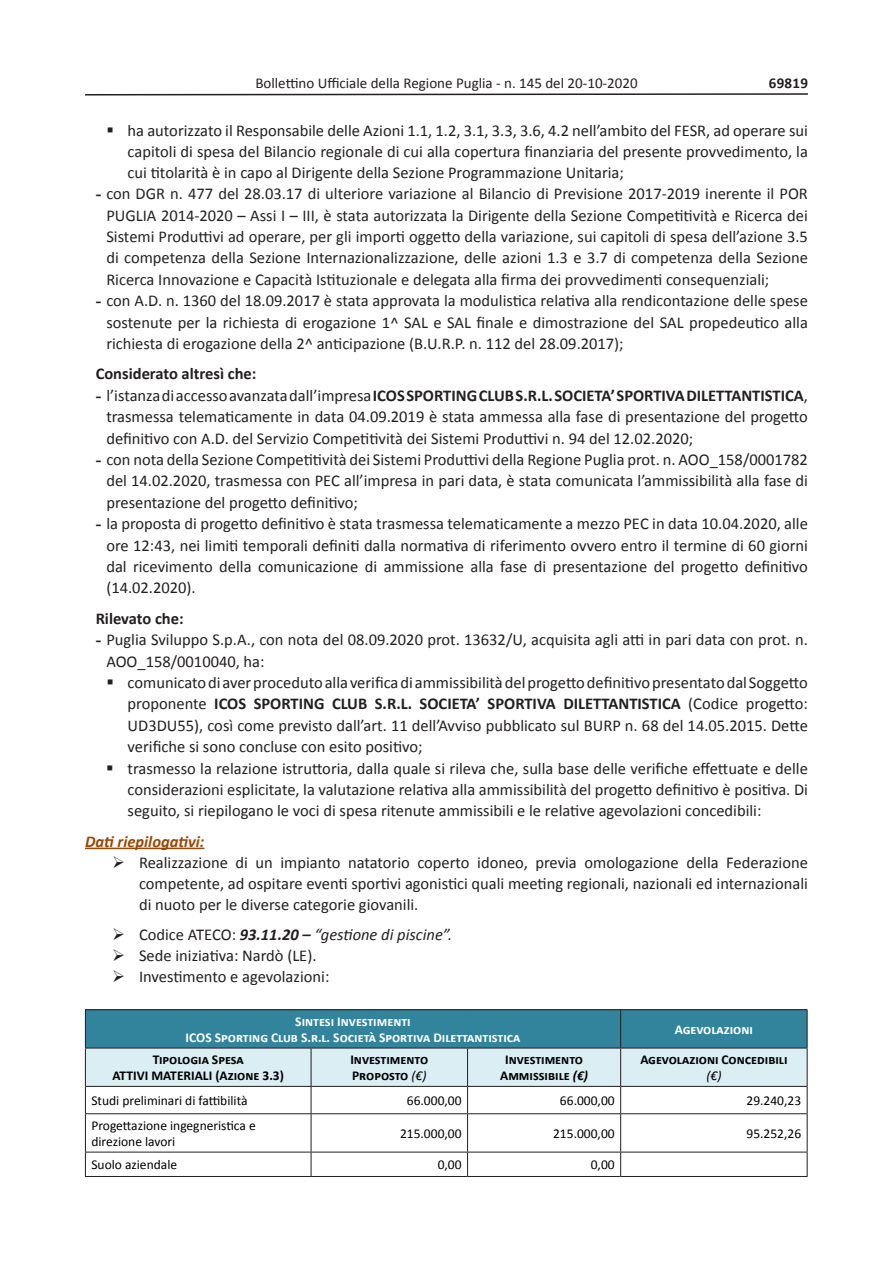
<style>
.page{position:relative;width:893px;height:1263px;background:#fff}
.page>*{position:absolute;margin:0;border:0;box-sizing:border-box;transform-origin:0 0}
.t1{font:16.5px/21.5px "Calibri";color:#231f20;text-align:justify}
.t2{font:16.5px/21.5px "Calibri";color:#222;text-align:justify}
.t3{font:italic 16.5px "Calibri";color:#231f20}
.t4{font:700 16.5px "Calibri";color:#231f20}
.t5{font:italic 700 16.5px "Calibri";color:#984806}
.t6{font:15px "Calibri";color:#231f20}
.t7{font:700 15px "Calibri";letter-spacing:.015em;color:#231f20}
.t8{font:13.5px/16.2px "Calibri";color:#000}
.t9{font:700 13.5px/16.2px "Calibri";color:#000;text-align:center}
.t10{font:700 13.5px/16.2px "Calibri";color:#fff;text-align:center}
.s1{font-family:"Times New Roman";font-weight:700}
.s2{font-weight:700}
.s3{font-style:normal}
.s4{font-weight:400;font-style:italic}
.s5{font-style:italic}
</style>
<div class="page">
<svg style="left:85px;top:93px;width:723px;height:3px"></svg>
<hr style="left:85px;top:848px;width:119px;height:1px;background:#984806">
<div style="left:85px;top:1010px;width:536px;height:38px;background:#31849b"></div>
<div style="left:621px;top:1010px;width:186px;height:38px;background:#31849b"></div>
<div style="left:85px;top:1048px;width:226px;height:38px;background:#daeef3"></div>
<div style="left:311px;top:1048px;width:157px;height:38px;background:#daeef3"></div>
<div style="left:468px;top:1048px;width:153px;height:38px;background:#daeef3"></div>
<div style="left:621px;top:1048px;width:186px;height:38px;background:#daeef3"></div>
<hr style="left:85px;top:1009px;width:226px;height:1px;background:#231f20">
<hr style="left:85px;top:1010px;width:1px;height:38px;background:#231f20">
<hr style="left:311px;top:1009px;width:157px;height:1px;background:#231f20">
<hr style="left:468px;top:1009px;width:153px;height:1px;background:#231f20">
<hr style="left:621px;top:1009px;width:186px;height:1px;background:#231f20">
<hr style="left:620px;top:1010px;width:1px;height:38px;background:#231f20">
<hr style="left:807px;top:1010px;width:1px;height:38px;background:#231f20">
<hr style="left:85px;top:1048px;width:226px;height:1px;background:#231f20">
<hr style="left:85px;top:1048px;width:1px;height:38px;background:#231f20">
<hr style="left:311px;top:1048px;width:157px;height:1px;background:#231f20">
<hr style="left:311px;top:1048px;width:1px;height:38px;background:#231f20">
<hr style="left:468px;top:1048px;width:153px;height:1px;background:#231f20">
<hr style="left:467px;top:1048px;width:1px;height:38px;background:#231f20">
<hr style="left:621px;top:1048px;width:186px;height:1px;background:#231f20">
<hr style="left:620px;top:1048px;width:1px;height:38px;background:#231f20">
<hr style="left:807px;top:1048px;width:1px;height:38px;background:#231f20">
<hr style="left:85px;top:1086px;width:226px;height:1px;background:#231f20">
<svg style="left:85px;top:1087px;width:1px;height:26px"></svg>
<hr style="left:311px;top:1086px;width:157px;height:1px;background:#231f20">
<svg style="left:311px;top:1087px;width:1px;height:26px"></svg>
<hr style="left:468px;top:1086px;width:153px;height:1px;background:#231f20">
<svg style="left:467px;top:1087px;width:1px;height:26px"></svg>
<hr style="left:621px;top:1086px;width:186px;height:1px;background:#231f20">
<svg style="left:620px;top:1087px;width:1px;height:26px"></svg>
<svg style="left:807px;top:1087px;width:1px;height:26px"></svg>
<hr style="left:85px;top:1113px;width:226px;height:1px;background:#231f20">
<hr style="left:85px;top:1114px;width:1px;height:38px;background:#231f20">
<hr style="left:311px;top:1113px;width:157px;height:1px;background:#231f20">
<hr style="left:311px;top:1114px;width:1px;height:38px;background:#231f20">
<hr style="left:468px;top:1113px;width:153px;height:1px;background:#231f20">
<hr style="left:467px;top:1114px;width:1px;height:38px;background:#231f20">
<hr style="left:621px;top:1113px;width:186px;height:1px;background:#231f20">
<hr style="left:620px;top:1114px;width:1px;height:38px;background:#231f20">
<hr style="left:807px;top:1114px;width:1px;height:38px;background:#231f20">
<hr style="left:85px;top:1152px;width:226px;height:1px;background:#231f20">
<svg style="left:85px;top:1152px;width:1px;height:24px"></svg>
<hr style="left:311px;top:1152px;width:157px;height:1px;background:#231f20">
<svg style="left:311px;top:1152px;width:1px;height:24px"></svg>
<hr style="left:468px;top:1152px;width:153px;height:1px;background:#231f20">
<svg style="left:467px;top:1152px;width:1px;height:24px"></svg>
<hr style="left:621px;top:1152px;width:186px;height:1px;background:#231f20">
<svg style="left:620px;top:1152px;width:1px;height:24px"></svg>
<svg style="left:807px;top:1152px;width:1px;height:24px"></svg>
<hr style="left:85px;top:1176px;width:226px;height:1px;background:#231f20">
<hr style="left:311px;top:1176px;width:157px;height:1px;background:#231f20">
<hr style="left:468px;top:1176px;width:153px;height:1px;background:#231f20">
<hr style="left:621px;top:1176px;width:186px;height:1px;background:#231f20">
<p class="t6" style="left:255px;top:74px;width:384px">Bollettino Ufficiale della Regione Puglia - n. 145 del 20-10-2020</p>
<p class="t7" style="left:769px;top:72px;width:41px">69819</p>
<p class="t1" style="left:128px;top:119px;width:682px;line-height:21px;text-indent:-21px">▪ ha autorizzato il Responsabile delle Azioni 1.1, 1.2, 3.1, 3.3, 3.6, 4.2 nell’ambito del FESR, ad operare sui capitoli di spesa del Bilancio regionale di cui alla copertura finanziaria del presente provvedimento, la cui titolarità è in capo al Dirigente della Sezione Programmazione Unitaria;</p>
<p class="t2" style="left:106px;top:182px;width:703px;text-indent:-11px"><span class="s1">-</span> con DGR n. 477 del 28.03.17 di ulteriore variazione al Bilancio di Previsione 2017-2019 inerente il POR PUGLIA 2014-2020 – Assi I – III, è stata autorizzata la Dirigente della Sezione Competitività e Ricerca dei Sistemi Produttivi ad operare, per gli importi oggetto della variazione, sui capitoli di spesa dell’azione 3.5 di competenza della Sezione Internazionalizzazione, delle azioni 1.3 e 3.7 di competenza della Sezione Ricerca Innovazione e Capacità Istituzionale e delegata alla firma dei provvedimenti consequenziali;</p>
<p class="t2" style="left:106px;top:289px;width:703px;text-indent:-11px"><span class="s1">-</span> con A.D. n. 1360 del 18.09.2017 è stata approvata la modulistica relativa alla rendicontazione delle spese sostenute per la richiesta di erogazione 1^ SAL e SAL finale e dimostrazione del SAL propedeutico alla richiesta di erogazione della 2^ anticipazione (B.U.R.P. n. 112 del 28.09.2017);</p>
<p class="t4" style="left:96px;top:362px;width:162px">Considerato altresì che:</p>
<p class="t1" style="left:106px;top:384px;width:703px;text-indent:-11px"><span class="s1">-</span> l’istanza di accesso avanzata dall’impresa <span class="s2">ICOS SPORTING CLUB S.R.L. SOCIETA’ SPORTIVA DILETTANTISTICA</span>, trasmessa telematicamente in data 04.09.2019 è stata ammessa alla fase di presentazione del progetto definitivo con A.D. del Servizio Competitività dei Sistemi Produttivi n. 94 del 12.02.2020;</p>
<p class="t1" style="left:106px;top:448px;width:703px;text-indent:-11px"><span class="s1">-</span> con nota della Sezione Competitività dei Sistemi Produttivi della Regione Puglia prot. n. AOO_158/0001782 del 14.02.2020, trasmessa con PEC all’impresa in pari data, è stata comunicata l’ammissibilità alla fase di presentazione del progetto definitivo;</p>
<p class="t1" style="left:106px;top:512px;width:703px;text-indent:-11px"><span class="s1">-</span> la proposta di progetto definitivo è stata trasmessa telematicamente a mezzo PEC in data 10.04.2020, alle ore 12:43, nei limiti temporali definiti dalla normativa di riferimento ovvero entro il termine di 60 giorni dal ricevimento della comunicazione di ammissione alla fase di presentazione del progetto definitivo (14.02.2020).</p>
<p class="t4" style="left:96px;top:607px;width:89px">Rilevato che:</p>
<p class="t1" style="left:106px;top:628px;width:703px;text-indent:-11px"><span class="s1">-</span> Puglia Sviluppo S.p.A., con nota del 08.09.2020 prot. 13632/U, acquisita agli atti in pari data con prot. n.<br>AOO_158/0010040, ha:</p>
<p class="t1" style="left:106px;top:671px;width:703px">▪ comunicato di aver proceduto alla verifica di ammissibilità del progetto definitivo presentato dal Soggetto</p>
<p class="t1" style="left:128px;top:692px;width:682px">proponente <span class="s2">ICOS SPORTING CLUB S.R.L. SOCIETA’ SPORTIVA DILETTANTISTICA</span> (Codice progetto:<br>UD3DU55), così come previsto dall’art. 11 dell’Avviso pubblicato sul BURP n. 68 del 14.05.2015. Dette verifiche si sono concluse con esito positivo;</p>
<p class="t1" style="left:128px;top:757px;width:682px;text-indent:-21px">▪ trasmesso la relazione istruttoria, dalla quale si rileva che, sulla base delle verifiche effettuate e delle considerazioni esplicitate, la valutazione relativa alla ammissibilità del progetto definitivo è positiva. Di seguito, si riepilogano le voci di spesa ritenute ammissibili e le relative agevolazioni concedibili:</p>
<p class="t5" style="left:85px;top:831px;width:121px">Dati riepilogativi:</p>
<p class="t1" style="left:139px;top:851px;width:670px;line-height:21px;text-indent:-27px">➢ Realizzazione di un impianto natatorio coperto idoneo, previa omologazione della Federazione competente, ad ospitare eventi sportivi agonistici quali meeting regionali, nazionali ed internazionali di nuoto per le diverse categorie giovanili.</p>
<p class="t3" style="left:112px;top:923px;width:342px">➢ <span class="s3">Codice ATECO:</span> <span class="s2">93.11.20 –</span> “gestione di piscine”.</p>
<p class="t1" style="left:112px;top:944px;width:206px">➢ Sede iniziativa: Nardò (LE).</p>
<p class="t1" style="left:112px;top:965px;width:219px">➢ Investimento e agevolazioni:</p>
<p class="t10" style="left:186px;top:1013px;width:336px">Sintesi Investimenti<br>ICOS Sporting Club S.r.l. Società Sportiva Dilettantistica</p>
<p class="t10" style="left:675px;top:1021px;width:80px">Agevolazioni</p>
<p class="t9" style="left:112px;top:1051px;width:173px">Tipologia Spesa<br>ATTIVI MATERIALI (Azione 3.3)</p>
<p class="t9" style="left:350px;top:1051px;width:79px;text-align:left">Investimento<br>Proposto <span class="s4">(€)</span></p>
<p class="t9" style="left:500px;top:1051px;width:89px">Investimento<br>Ammissibile <span class="s5">(€)</span></p>
<p class="t9" style="left:640px;top:1051px;width:149px">Agevolazioni Concedibili <span class="s4">(€)</span></p>
<p class="t8" style="left:91px;top:1092px;width:158px">Studi preliminari di fattibilità</p>
<p class="t8" style="left:407px;top:1092px;width:56px">66.000,00</p>
<p class="t8" style="left:560px;top:1092px;width:56px">66.000,00</p>
<p class="t8" style="left:746px;top:1092px;width:56px">29.240,23</p>
<p class="t8" style="left:91px;top:1117px;width:166px">Progettazione ingegneristica e direzione lavori</p>
<p class="t8" style="left:400px;top:1125px;width:63px">215.000,00</p>
<p class="t8" style="left:553px;top:1125px;width:63px">215.000,00</p>
<p class="t8" style="left:746px;top:1125px;width:56px">95.252,26</p>
<p class="t8" style="left:91px;top:1156px;width:87px">Suolo aziendale</p>
<p class="t8" style="left:438px;top:1156px;width:25px">0,00</p>
<p class="t8" style="left:591px;top:1156px;width:25px">0,00</p>
</div>
